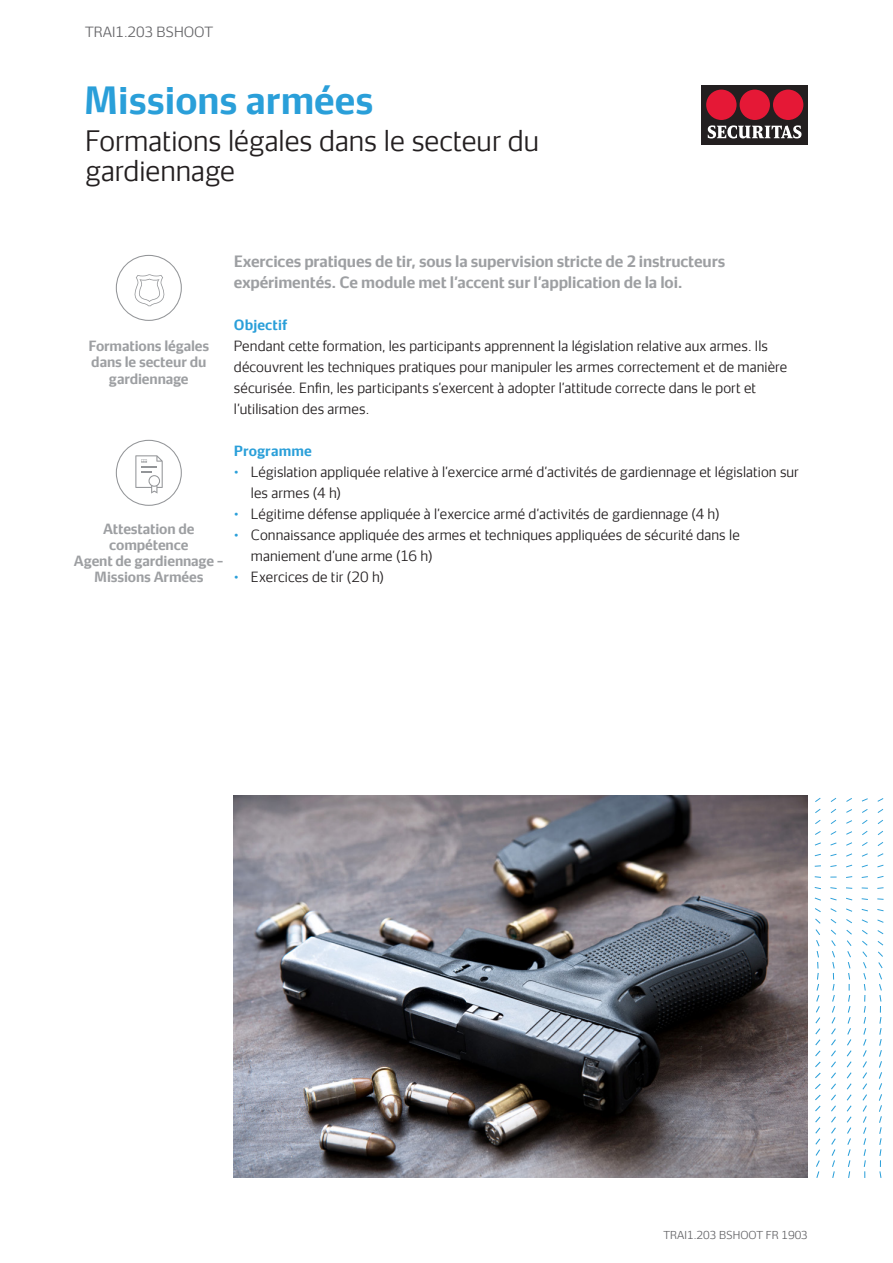
<style>
.page{position:relative;width:893px;height:1263px;background:#fff}
.page>*{position:absolute;margin:0;border:0;box-sizing:border-box;transform-origin:0 0}
.PS_Title_1{font:700 36px "Securitas Sans TT";color:#2a9fd9}
.PS_Subtitle_1{font:27px/30px "Securitas Sans TT";color:#231f20}
.PS_Preamble_Gray{font:700 15px/21px "Securitas Sans TT";letter-spacing:-.01em;color:#9d9fa2}
.PS_Body{font:13.5px/21px "Securitas Sans TT";letter-spacing:.01em;color:#231f20}
.PS_Icon{font:700 13.5px/16.2px "Securitas Sans TT";letter-spacing:-.01em;color:#9d9fa2;text-align:center}
.PS_Body_Bold_Blue{font:700 13.5px "Securitas Sans TT";letter-spacing:.01em;color:#2a9fd9}
.PS_CODE_Top_p1{font:13.5px "Securitas Sans TT";color:#636366}
.PS_CODE_Bottom_p1{font:10.5px "Securitas Sans TT";color:#636366}
.s1{font-weight:700;color:#2a9fd9}
</style>
<div class="page">
<div style="left:702px;top:85px;width:106px;height:59px;background:#231f20"></div>
<div style="left:706px;top:90px;width:31px;height:30px;background:#e51836;border-radius:50%"></div>
<div style="left:773px;top:90px;width:30px;height:30px;background:#e51836;border-radius:50%"></div>
<div style="left:740px;top:90px;width:30px;height:30px;background:#e51836;border-radius:50%"></div>
<svg style="left:708px;top:125px;width:93px;height:13px"></svg>
<svg style="left:877px;top:898px;width:7px;height:2px"></svg>
<svg style="left:877px;top:887px;width:7px;height:2px"></svg>
<svg style="left:877px;top:919px;width:6px;height:4px"></svg>
<svg style="left:877px;top:853px;width:6px;height:4px"></svg>
<svg style="left:877px;top:930px;width:6px;height:4px"></svg>
<svg style="left:877px;top:798px;width:6px;height:4px"></svg>
<svg style="left:878px;top:951px;width:5px;height:227px"></svg>
<svg style="left:862px;top:898px;width:6px;height:2px"></svg>
<svg style="left:862px;top:876px;width:6px;height:2px"></svg>
<svg style="left:862px;top:887px;width:6px;height:2px"></svg>
<svg style="left:862px;top:919px;width:6px;height:4px"></svg>
<svg style="left:862px;top:853px;width:6px;height:4px"></svg>
<svg style="left:862px;top:930px;width:6px;height:4px"></svg>
<svg style="left:862px;top:809px;width:6px;height:4px"></svg>
<svg style="left:862px;top:842px;width:6px;height:4px"></svg>
<svg style="left:862px;top:941px;width:5px;height:237px"></svg>
<svg style="left:846px;top:887px;width:6px;height:2px"></svg>
<svg style="left:846px;top:876px;width:6px;height:2px"></svg>
<svg style="left:846px;top:908px;width:6px;height:4px"></svg>
<svg style="left:846px;top:853px;width:6px;height:4px"></svg>
<svg style="left:846px;top:842px;width:6px;height:4px"></svg>
<svg style="left:846px;top:831px;width:6px;height:4px"></svg>
<svg style="left:846px;top:820px;width:6px;height:4px"></svg>
<svg style="left:846px;top:919px;width:6px;height:4px"></svg>
<svg style="left:846px;top:809px;width:6px;height:4px"></svg>
<svg style="left:846px;top:798px;width:6px;height:4px"></svg>
<svg style="left:846px;top:930px;width:6px;height:4px"></svg>
<svg style="left:847px;top:940px;width:4px;height:238px"></svg>
<svg style="left:830px;top:887px;width:7px;height:2px"></svg>
<svg style="left:830px;top:865px;width:7px;height:2px"></svg>
<svg style="left:830px;top:908px;width:6px;height:4px"></svg>
<svg style="left:831px;top:831px;width:5px;height:4px"></svg>
<svg style="left:831px;top:930px;width:5px;height:248px"></svg>
<svg style="left:815px;top:876px;width:6px;height:2px"></svg>
<svg style="left:815px;top:865px;width:6px;height:2px"></svg>
<svg style="left:815px;top:897px;width:6px;height:4px"></svg>
<svg style="left:815px;top:908px;width:6px;height:4px"></svg>
<svg style="left:815px;top:831px;width:6px;height:4px"></svg>
<svg style="left:815px;top:1084px;width:6px;height:5px"></svg>
<svg style="left:815px;top:1073px;width:6px;height:5px"></svg>
<svg style="left:815px;top:1095px;width:6px;height:5px"></svg>
<svg style="left:815px;top:798px;width:6px;height:4px"></svg>
<svg style="left:815px;top:820px;width:6px;height:4px"></svg>
<svg style="left:815px;top:1106px;width:5px;height:72px"></svg>
<svg style="left:815px;top:918px;width:6px;height:149px"></svg>
<img style="left:234px;top:795px;width:574px;height:383px">
<svg style="left:116px;top:440px;width:66px;height:66px"></svg>
<svg style="left:116px;top:255px;width:66px;height:66px"></svg>
<p class="PS_CODE_Top_p1" style="left:85px;top:20px;width:130px">TRAI1.203 BSHOOT</p>
<p class="PS_Title_1" style="left:84px;top:69px;width:291px">Missions armées</p>
<p class="PS_Subtitle_1" style="left:85px;top:123px;width:456px">Formations légales dans le secteur du gardiennage</p>
<p class="PS_Icon" style="left:88px;top:336px;width:122px">Formations légales dans le secteur du gardiennage</p>
<p class="PS_Icon" style="left:74px;top:519px;width:151px">Attestation de compétence<br>Agent de gardiennage –<br>Missions Armées</p>
<p class="PS_Preamble_Gray" style="left:234px;top:249px;width:493px">Exercices pratiques de tir, sous la supervision stricte de 2 instructeurs expérimentés. Ce module met l’accent sur l’application de la loi.</p>
<p class="PS_Body_Bold_Blue" style="left:234px;top:313px;width:55px">Objectif</p>
<p class="PS_Body" style="left:234px;top:334px;width:555px">Pendant cette formation, les participants apprennent la législation relative aux armes. Ils découvrent les techniques pratiques pour manipuler les armes correctement et de manière sécurisée. Enfin, les participants s’exercent à adopter l’attitude correcte dans le port et l’utilisation des armes.</p>
<p class="PS_Body_Bold_Blue" style="left:234px;top:439px;width:79px">Programme</p>
<p class="PS_Body" style="left:251px;top:460px;width:549px;text-indent:-17px"><span class="s1">•</span> Législation appliquée relative à l’exercice armé d’activités de gardiennage et législation sur les armes (4 h)</p>
<p class="PS_Body" style="left:234px;top:502px;width:487px"><span class="s1">•</span> Légitime défense appliquée à l’exercice armé d’activités de gardiennage (4 h)</p>
<p class="PS_Body" style="left:251px;top:523px;width:490px;text-indent:-17px"><span class="s1">•</span> Connaissance appliquée des armes et techniques appliquées de sécurité dans le maniement d’une arme (16 h)</p>
<p class="PS_Body" style="left:234px;top:565px;width:152px"><span class="s1">•</span> Exercices de tir (20 h)</p>
<p class="PS_CODE_Bottom_p1" style="left:663px;top:1226px;width:146px">TRAI1.203 BSHOOT FR 1903</p>
</div>
